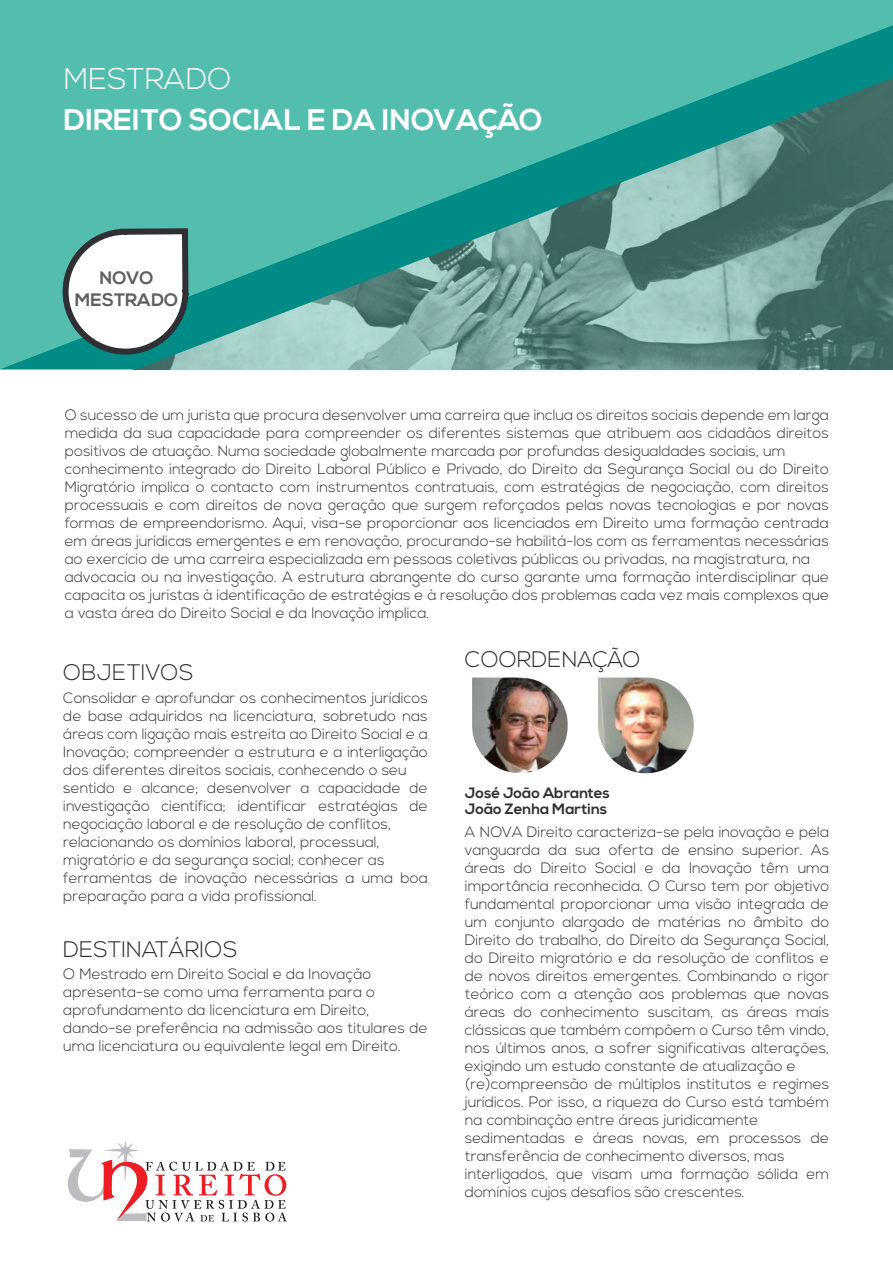
<style>
.page{position:relative;width:893px;height:1263px;background:#fff}
.page>*{position:absolute;margin:0;border:0;box-sizing:border-box;transform-origin:0 0}
.t1{font:700 30px "Nexa";color:#fff}
.t2{font:300 30px "Nexa";color:#fff}
.t3{font:300 22.5px "Nexa";color:#302f34}
.t4{font:700 18px/22.5px "Nexa";color:#5e5f62;text-align:center}
.t5{font:300 15px/18px "Nexa";color:#302f34}
.t6{font:700 15px/16.5px "Nexa";color:#302f34}
</style>
<div class="page">
<svg style="left:68px;top:1141px;width:219px;height:80px"></svg>
<svg style="left:0;top:0;width:893px;height:369px;background:#51a79c"></svg>
<img style="left:472px;top:677px;width:96px;height:96px">
<img style="left:598px;top:677px;width:96px;height:96px">
<svg style="left:65px;top:0;width:126px;height:358px"></svg>
<h1 class="t2" style="left:64px;top:62px;width:169px">MESTRADO</h1>
<h1 class="t1" style="left:64px;top:102px;width:480px">DIREITO SOCIAL E DA INOVAÇÃO</h1>
<p class="t4" style="left:75px;top:267px;width:105px">NOVO<br>MESTRADO</p>
<p class="t5" style="left:65px;top:406px;width:766px">O sucesso de um jurista que procura desenvolver uma carreira que inclua os direitos sociais depende em larga medida da sua capacidade para compreender os diferentes sistemas que atribuem aos cidadãos direitos positivos de atuação. Numa sociedade globalmente marcada por profundas desigualdades sociais, um conhecimento integrado do Direito Laboral Público e Privado, do Direito da Segurança Social ou do Direito Migratório implica o contacto com instrumentos contratuais, com estratégias de negociação, com direitos processuais e com direitos de nova geração que surgem reforçados pelas novas tecnologias e por novas formas de empreendorismo. Aqui, visa-se proporcionar aos licenciados em Direito uma formação centrada em áreas jurídicas emergentes e em renovação, procurando-se habilitá-los com as ferramentas necessárias ao exercício de uma carreira especializada em pessoas coletivas públicas ou privadas, na magistratura, na advocacia ou na investigação. A estrutura abrangente do curso garante uma formação interdisciplinar que capacita os juristas à identificação de estratégias e à resolução dos problemas cada vez mais complexos que a vasta área do Direito Social e da Inovação implica.</p>
<h2 class="t3" style="left:63px;top:659px;width:131px">OBJETIVOS</h2>
<p class="t5" style="left:63px;top:689px;width:366px">Consolidar e aprofundar os conhecimentos jurídicos de base adquiridos na licenciatura, sobretudo nas áreas com ligação mais estreita ao Direito Social e a Inovação; compreender a estrutura e a interligação dos diferentes direitos sociais, conhecendo o seu sentido e alcance; desenvolver a capacidade de investigação científica; identificar estratégias de negociação laboral e de resolução de conflitos, relacionando os domínios laboral, processual, migratório e da segurança social; conhecer as ferramentas de inovação necessárias a uma boa preparação para a vida profissional.</p>
<h2 class="t3" style="left:63px;top:936px;width:176px">DESTINATÁRIOS</h2>
<p class="t5" style="left:63px;top:965px;width:366px">O Mestrado em Direito Social e da Inovação apresenta-se como uma ferramenta para o aprofundamento da licenciatura em Direito, dando-se preferência na admissão aos titulares de uma licenciatura ou equivalente legal em Direito.</p>
<h2 class="t3" style="left:465px;top:647px;width:177px">COORDENAÇÃO</h2>
<p class="t6" style="left:465px;top:785px;width:147px">José João Abrantes<br>João Zenha Martins</p>
<p class="t5" style="left:465px;top:823px;width:366px">A NOVA Direito caracteriza-se pela inovação e pela vanguarda da sua oferta de ensino superior. As áreas do Direito Social e da Inovação têm uma importância reconhecida. O Curso tem por objetivo fundamental proporcionar uma visão integrada de um conjunto alargado de matérias no âmbito do Direito do trabalho, do Direito da Segurança Social, do Direito migratório e da resolução de conflitos e de novos direitos emergentes. Combinando o rigor teórico com a atenção aos problemas que novas áreas do conhecimento suscitam, as áreas mais clássicas que também compõem o Curso têm vindo, nos últimos anos, a sofrer significativas alterações, exigindo um estudo constante de atualização e (re)compreensão de múltiplos institutos e regimes jurídicos. Por isso, a riqueza do Curso está também na combinação entre áreas juridicamente sedimentadas e áreas novas, em processos de transferência de conhecimento diversos, mas interligados, que visam uma formação sólida em domínios cujos desafios são crescentes.</p>
</div>
